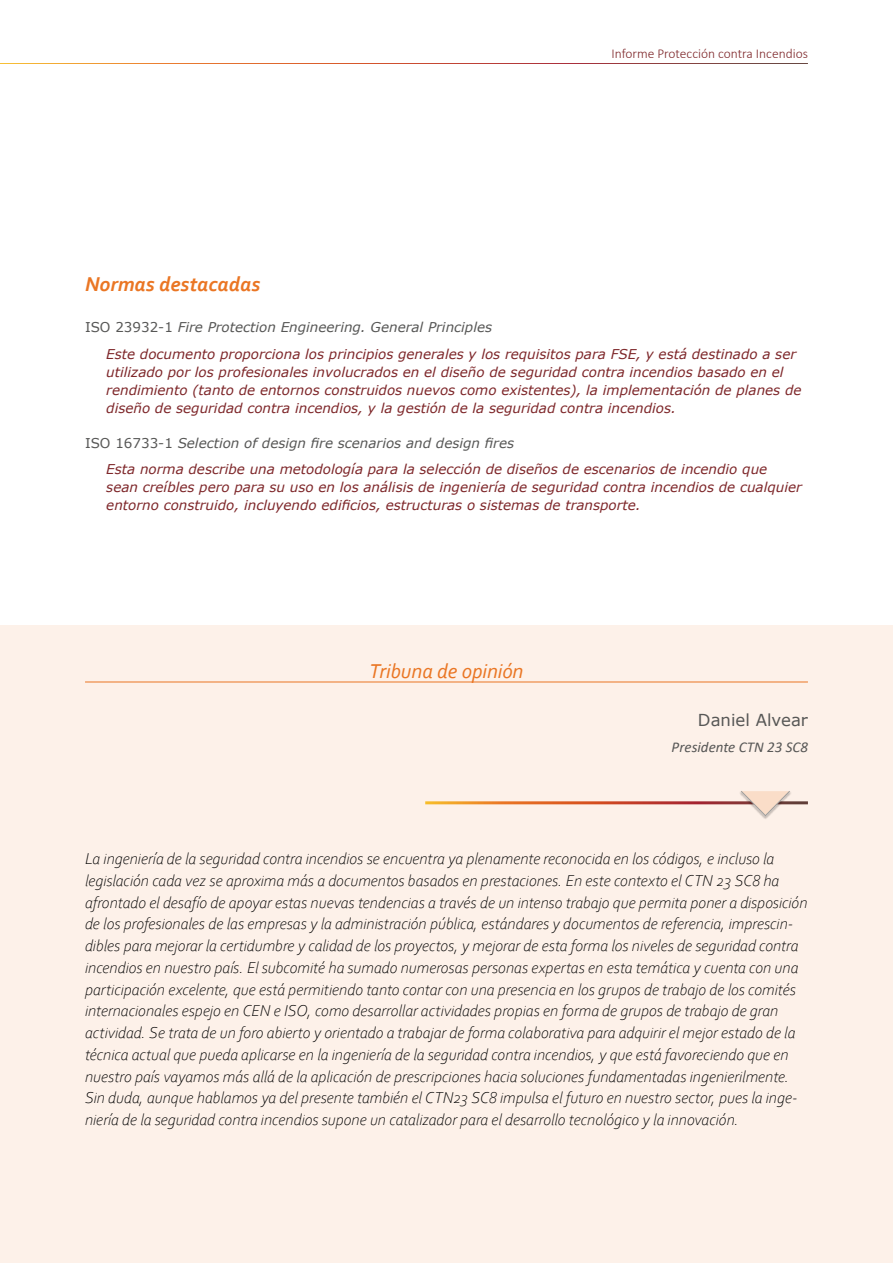
<style>
.page{position:relative;width:893px;height:1263px;background:#fff}
.page>*{position:absolute;margin:0;border:0;box-sizing:border-box;transform-origin:0 0}
.Enfasis{font:italic 700 21px "Corbel";color:#ea7624}
.Opinion{font:italic 21px "Corbel";color:#ea7624}
.t1{font:italic 300 16.5px/21.8px "Corbel";color:#000}
.t2{font:16.5px "Verdana";color:#575756}
.t3{font:italic 15px "Calibri";color:#575756}
.t4{font:italic 13.5px/18px "Verdana";color:#7e272a}
.t5{font:italic 13.5px "Verdana";color:#575756}
.t6{font:300 13.5px "Calibri";color:#7e272a}
.s1{font-style:normal}
</style>
<div class="page">
<div style="left:0;top:625px;width:893px;height:638px;background:#fdf1e9"></div>
<hr style="left:85px;top:682px;width:723px;height:1px;background:#ea7624">
<hr style="left:425px;top:801px;width:383px;height:3px;background:#fff">
<div style="left:739px;top:791px;width:52px;height:28px;background:#000;opacity:.75"></div>
<svg style="left:740px;top:791px;width:50px;height:25px"></svg>
<p class="t6" style="left:611px;top:45px;width:198px">Informe Protección contra Incendios</p>
<p class="Enfasis" style="left:85px;top:271px;width:177px">Normas destacadas</p>
<p class="t5" style="left:85px;top:318px;width:409px"><span class="s1">ISO 23932-1</span> Fire Protection Engineering. General Principles</p>
<p class="t4" style="left:106px;top:345px;width:697px">Este documento proporciona los principios generales y los requisitos para FSE, y está destinado a ser utilizado por los profesionales involucrados en el diseño de seguridad contra incendios basado en el rendimiento (tanto de entornos construidos nuevos como existentes), la implementación de planes de diseño de seguridad contra incendios, y la gestión de la seguridad contra incendios.</p>
<p class="t5" style="left:85px;top:433px;width:431px"><span class="s1">ISO 16733-1</span> Selection of design fire scenarios and design fires</p>
<p class="t4" style="left:106px;top:460px;width:697px">Esta norma describe una metodología para la selección de diseños de escenarios de incendio que sean creíbles pero para su uso en los análisis de ingeniería de seguridad contra incendios de cualquier entorno construido, incluyendo edificios, estructuras o sistemas de transporte.</p>
<p class="Opinion" style="left:369px;top:657px;width:156px">Tribuna de opinión</p>
<p class="t2" style="left:698px;top:709px;width:111px">Daniel Alvear</p>
<p class="t3" style="left:672px;top:737px;width:138px">Presidente CTN 23 SC8</p>
<p class="t1" style="left:85px;top:847px;width:724px">La ingeniería de la seguridad contra incendios se encuentra ya plenamente reconocida en los códigos, e incluso la legislación cada vez se aproxima más a documentos basados en prestaciones. En este contexto el CTN 23 SC8 ha afrontado el desafío de apoyar estas nuevas tendencias a través de un intenso trabajo que permita poner a disposición de los profesionales de las empresas y la administración pública, estándares y documentos de referencia, imprescin&shy;dibles para mejorar la certidumbre y calidad de los proyectos, y mejorar de esta forma los niveles de seguridad contra incendios en nuestro país. El subcomité ha sumado numerosas personas expertas en esta temática y cuenta con una participación excelente, que está permitiendo tanto contar con una presencia en los grupos de trabajo de los comités internacionales espejo en CEN e ISO, como desarrollar actividades propias en forma de grupos de trabajo de gran actividad. Se trata de un foro abierto y orientado a trabajar de forma colaborativa para adquirir el mejor estado de la técnica actual que pueda aplicarse en la ingeniería de la seguridad contra incendios, y que está favoreciendo que en nuestro país vayamos más allá de la aplicación de prescripciones hacia soluciones fundamentadas ingenierilmente.<br>Sin duda, aunque hablamos ya del presente también el CTN23 SC8 impulsa el futuro en nuestro sector, pues la inge&shy;niería de la seguridad contra incendios supone un catalizador para el desarrollo tecnológico y la innovación.</p>
</div>
